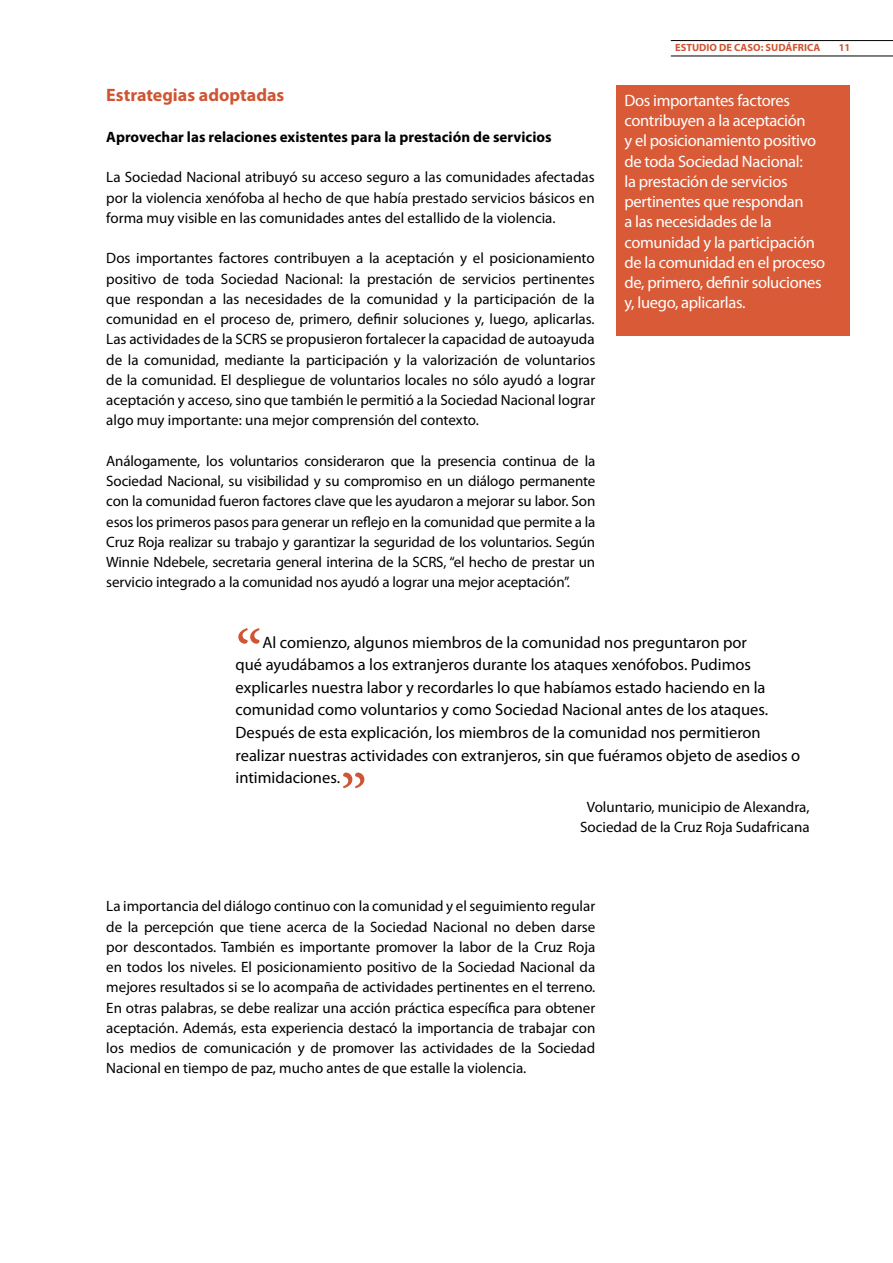
<style>
.page{position:relative;width:893px;height:1263px;background:#fff}
.page>*{position:absolute;margin:0;border:0;box-sizing:border-box;transform-origin:0 0}
.t1{font:67.5px "Minion Pro";color:#cf5533}
.t2{font:700 18px "Myriad Pro";color:#cf5533}
.t3{font:16.5px/22.5px "Myriad Pro";color:#000}
.t4{font:16.5px/20.2px "Myriad Pro";letter-spacing:-.02em;color:#fff}
.t5{font:15px/20.2px "Myriad Pro";color:#000;text-align:justify}
.t6{font:700 15px "Myriad Pro";color:#000}
.t7{font:700 10.5px "Myriad Pro";color:#cf5533}
</style>
<div class="page">
<hr style="left:671px;top:40px;width:222px;height:1px;background:#000">
<hr style="left:671px;top:56px;width:222px;height:1px;background:#000">
<div style="left:616px;top:85px;width:234px;height:251px;background:#d95a36"></div>
<p class="t2" style="left:106px;top:83px;width:180px">Estrategias adoptadas</p>
<p class="t6" style="left:106px;top:127px;width:447px">Aprovechar las relaciones existentes para la prestación de servicios</p>
<p class="t5" style="left:106px;top:167px;width:490px">La Sociedad Nacional atribuyó su acceso seguro a las comunidades afectadas por la violencia xenófoba al hecho de que había prestado servicios básicos en forma muy visible en las comunidades antes del estallido de la violencia.</p>
<p class="t5" style="left:106px;top:248px;width:491px">Dos importantes factores contribuyen a la aceptación y el posicionamiento positivo de toda Sociedad Nacional: la prestación de servicios pertinentes que respondan a las necesidades de la comunidad y la participación de la comunidad en el proceso de, primero, definir soluciones y, luego, aplicarlas.<br>Las actividades de la SCRS se propusieron fortalecer la capacidad de autoayuda de la comunidad, mediante la participación y la valorización de voluntarios de la comunidad. El despliegue de voluntarios locales no sólo ayudó a lograr aceptación y acceso, sino que también le permitió a la Sociedad Nacional lograr algo muy importante: una mejor comprensión del contexto.</p>
<p class="t5" style="left:106px;top:450px;width:491px">Análogamente, los voluntarios consideraron que la presencia continua de la Sociedad Nacional, su visibilidad y su compromiso en un diálogo permanente con la comunidad fueron factores clave que les ayudaron a mejorar su labor. Son esos los primeros pasos para generar un reflejo en la comunidad que permite a la Cruz Roja realizar su trabajo y garantizar la seguridad de los voluntarios. Según Winnie Ndebele, secretaria general interina de la SCRS, “el hecho de prestar un servicio integrado a la comunidad nos ayudó a lograr una mejor aceptación”.</p>
<p class="t7" style="left:675px;top:41px;width:147px">ESTUDIO DE CASO: SUDÁFRICA</p>
<p class="t7" style="left:839px;top:41px;width:13px">11</p>
<p class="t4" style="left:624px;top:90px;width:202px">Dos importantes factores contribuyen a la aceptación<br>y el posicionamiento positivo de toda Sociedad Nacional:<br>la prestación de servicios pertinentes que respondan<br>a las necesidades de la comunidad y la participación de la comunidad en el proceso de, primero, definir soluciones y, luego, aplicarlas.</p>
<h1 class="t1" style="left:235px;top:610px;width:28px">“</h1>
<p class="t3" style="left:235px;top:631px;width:566px;text-indent:27px">Al comienzo, algunos miembros de la comunidad nos preguntaron por<br>qué ayudábamos a los extranjeros durante los ataques xenófobos. Pudimos explicarles nuestra labor y recordarles lo que habíamos estado haciendo en la comunidad como voluntarios y como Sociedad Nacional antes de los ataques.<br>Después de esta explicación, los miembros de la comunidad nos permitieron realizar nuestras actividades con extranjeros, sin que fuéramos objeto de asedios o intimidaciones.</p>
<h1 class="t1" style="left:340px;top:754px;width:29px">”</h1>
<p class="t5" style="left:580px;top:796px;width:231px;text-align:center">Voluntario, municipio de Alexandra,<br>Sociedad de la Cruz Roja Sudafricana</p>
<p class="t5" style="left:106px;top:896px;width:491px">La importancia del diálogo continuo con la comunidad y el seguimiento regular de la percepción que tiene acerca de la Sociedad Nacional no deben darse por descontados. También es importante promover la labor de la Cruz Roja en todos los niveles. El posicionamiento positivo de la Sociedad Nacional da mejores resultados si se lo acompaña de actividades pertinentes en el terreno.<br>En otras palabras, se debe realizar una acción práctica específica para obtener aceptación. Además, esta experiencia destacó la importancia de trabajar con los medios de comunicación y de promover las actividades de la Sociedad Nacional en tiempo de paz, mucho antes de que estalle la violencia.</p>
</div>
